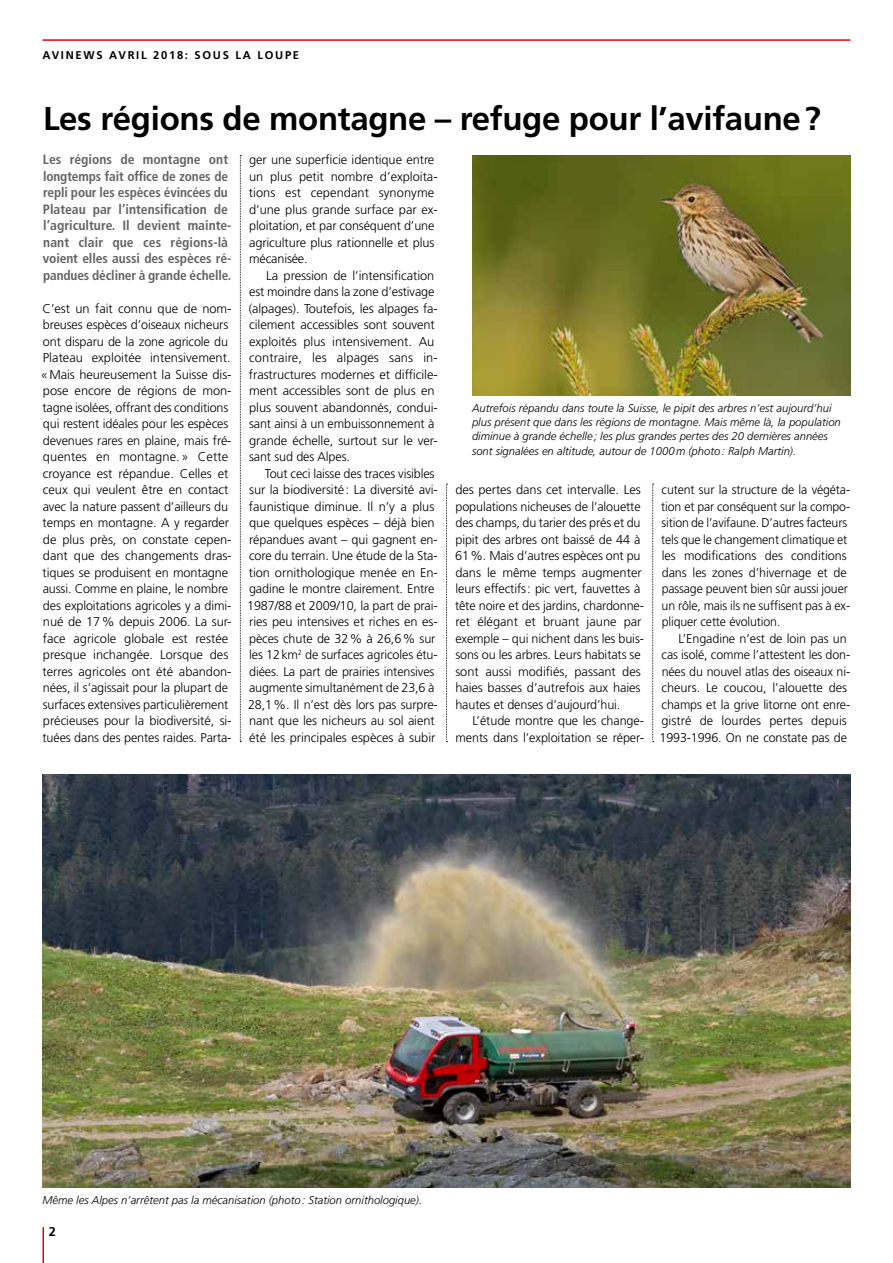
<style>
.page{position:relative;width:893px;height:1263px;background:#fff}
.page>*{position:absolute;margin:0;border:0;box-sizing:border-box;transform-origin:0 0}
.t1{font:700 33px "Frutiger";letter-spacing:-.01em;color:#000}
.t2{font:700 condensed 13.5px/16.5px "Frutiger";letter-spacing:-.01em;color:#636362}
.t3{font:300 12.75px/16.5px "Frutiger";letter-spacing:-.01em;color:#000}
.t4{font:700 12.75px "Frutiger";color:#000}
.t5{font:italic 300 11.25px/14.2px "Frutiger";color:#000}
.t6{font:700 11.25px "Frutiger";letter-spacing:.15em;color:#000}
</style>
<div class="page">
<hr style="left:43px;top:1227px;width:1px;height:36px;background:#e3000f">
<hr style="left:43px;top:39px;width:807px;height:2px;background:#e3000f">
<img style="left:472px;top:155px;width:378px;height:240px">
<img style="left:43px;top:775px;width:807px;height:412px">
<svg style="left:240px;top:155px;width:1px;height:587px"></svg>
<svg style="left:446px;top:484px;width:2px;height:258px"></svg>
<svg style="left:652px;top:484px;width:2px;height:258px"></svg>
<p class="t6" style="left:43px;top:49px;width:258px">AVINEWS AVRIL 2018: SOUS LA LOUPE</p>
<h1 class="t1" style="left:43px;top:99px;width:779px">Les régions de montagne – refuge pour l’avifaune?</h1>
<p class="t2" style="left:43px;top:151px;width:190px">Les régions de montagne ont longtemps fait office de zones de repli pour les espèces évincées du<br>Plateau par l’intensification de l’agriculture. Il devient mainte&shy;nant clair que ces régions-là voient elles aussi des espèces ré&shy;pandues décliner à grande échelle.</p>
<p class="t3" style="left:41px;top:300px;width:192px">C’est un fait connu que de nom&shy;breuses espèces d’oiseaux nicheurs ont disparu de la zone agricole du Plateau exploitée intensivement. «Mais heureusement la Suisse dis&shy;pose encore de régions de mon&shy;tagne isolées, offrant des conditions qui restent idéales pour les espèces devenues rares en plaine, mais fré&shy;quentes en montagne.» Cette croyance est répandue. Celles et ceux qui veulent être en contact avec la nature passent d’ailleurs du temps en montagne. A y regarder de plus près, on constate cepen&shy;dant que des changements dras&shy;tiques se produisent en montagne aussi. Comme en plaine, le nombre des exploitations agricoles y a dimi&shy;nué de 17% depuis 2006. La sur&shy;face agricole globale est restée presque inchangée. Lorsque des terres agricoles ont été abandon&shy;nées, il s’agissait pour la plupart de surfaces extensives particulièrement précieuses pour la biodiversité, si&shy;tuées dans des pentes raides. Parta-</p>
<p class="t3" style="left:249px;top:152px;width:190px">ger une superficie identique entre un plus petit nombre d’exploita&shy;tions est cependant synonyme d’une plus grande surface par ex&shy;ploitation, et par conséquent d’une agriculture plus rationnelle et plus mécanisée.</p>
<p class="t3" style="left:249px;top:267px;width:190px;text-indent:17px">La pression de l’intensification est moindre dans la zone d’estivage (alpages). Toutefois, les alpages fa&shy;cilement accessibles sont souvent exploités plus intensivement. Au contraire, les alpages sans in&shy;frastructures modernes et difficile&shy;ment accessibles sont de plus en plus souvent abandonnés, condui&shy;sant ainsi à un embuissonnement à grande échelle, surtout sur le ver&shy;sant sud des Alpes.</p>
<p class="t3" style="left:247px;top:465px;width:192px;text-indent:18px">Tout ceci laisse des traces visibles sur la biodiversité: La diversité avi&shy;faunistique diminue. Il n’y a plus que quelques espèces – déjà bien répandues avant – qui gagnent en&shy;core du terrain. Une étude de la Sta&shy;tion ornithologique menée en En&shy;gadine le montre clairement. Entre 1987/88 et 2009/10, la part de prai&shy;ries peu intensives et riches en es&shy;pèces chute de 32% à 26,6% sur les 12km<sup>2</sup> de surfaces agricoles étu&shy;diées. La part de prairies intensives augmente simultanément de 23,6 à 28,1%. Il n’est dès lors pas surpre&shy;nant que les nicheurs au sol aient été les principales espèces à subir</p>
<p class="t5" style="left:472px;top:401px;width:370px">Autrefois répandu dans toute la Suisse, le pipit des arbres n’est aujourd’hui plus présent que dans les régions de montagne. Mais même là, la population diminue à grande échelle ; les plus grandes pertes des 20 dernières années sont signalées en altitude, autour de 1000m (photo: Ralph Martin).</p>
<p class="t3" style="left:455px;top:482px;width:190px">des pertes dans cet intervalle. Les populations nicheuses de l’alouette des champs, du tarier des prés et du pipit des arbres ont baissé de 44 à 61%. Mais d’autres espèces ont pu dans le même temps augmenter leurs effectifs: pic vert, fauvettes à tête noire et des jardins, chardonne&shy;ret élégant et bruant jaune par exemple – qui nichent dans les buis&shy;sons ou les arbres. Leurs habitats se sont aussi modifiés, passant des haies basses d’autrefois aux haies hautes et denses d’aujourd’hui.</p>
<p class="t3" style="left:455px;top:713px;width:190px;text-align:right">L’étude montre que les change&shy;ments dans l’exploitation se réper-</p>
<p class="t3" style="left:661px;top:482px;width:190px">cutent sur la structure de la végéta&shy;tion et par conséquent sur la compo&shy;sition de l’avifaune. D’autres facteurs tels que le changement climatique et les modifications des conditions dans les zones d’hivernage et de passage peuvent bien sûr aussi jouer un rôle, mais ils ne suffisent pas à ex&shy;pliquer cette évolution.</p>
<p class="t3" style="left:660px;top:630px;width:192px;text-indent:19px">L’Engadine n’est de loin pas un cas isolé, comme l’attestent les don&shy;nées du nouvel atlas des oiseaux ni&shy;cheurs. Le coucou, l’alouette des champs et la grive litorne ont enre&shy;gistré de lourdes pertes depuis 1993-1996. On ne constate pas de</p>
<p class="t5" style="left:43px;top:1193px;width:381px">Même les Alpes n’arrêtent pas la mécanisation (photo: Station ornithologique).</p>
<p class="t4" style="left:49px;top:1224px;width:9px">2</p>
</div>
